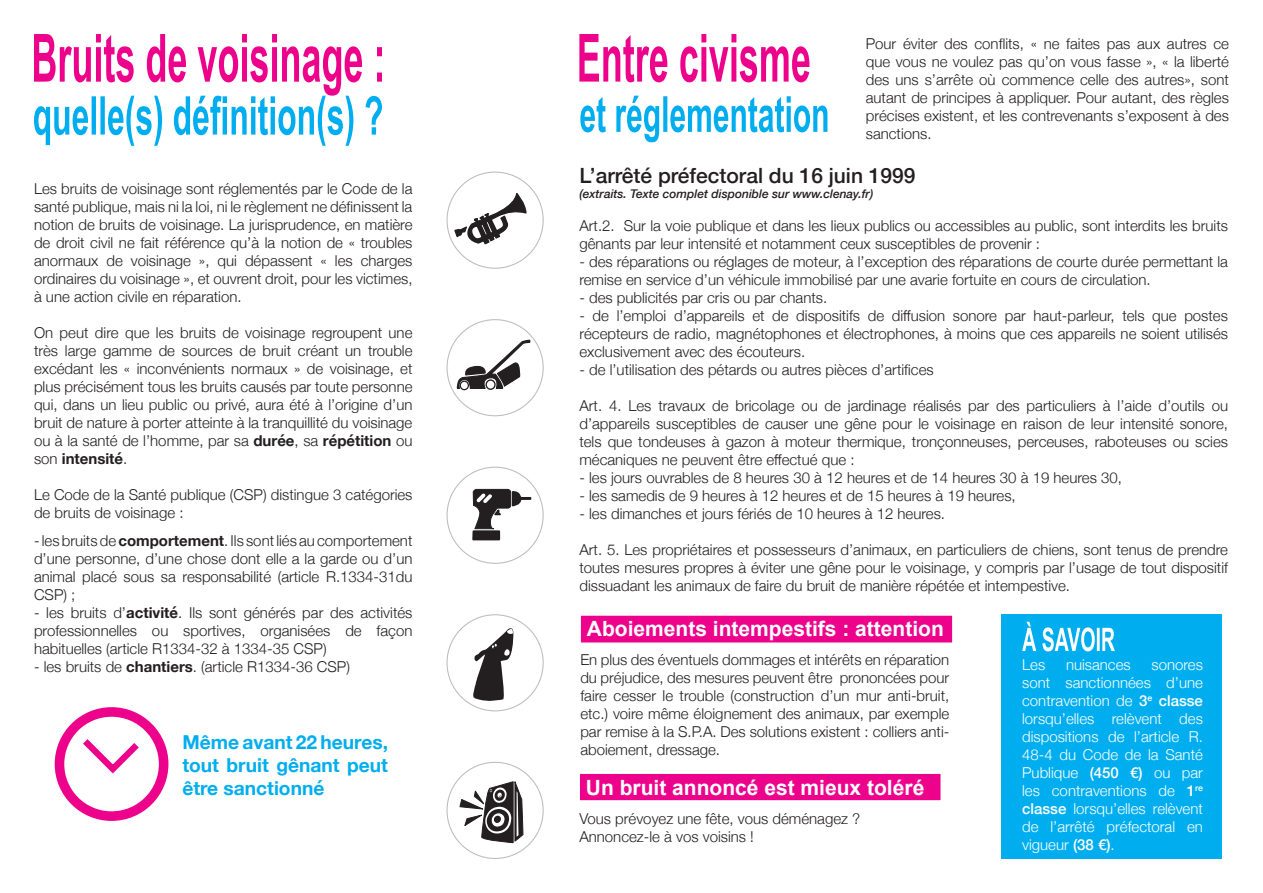
<style>
.page{position:relative;width:1263px;height:893px;background:#fff}
.page>*{position:absolute;margin:0;border:0;box-sizing:border-box;transform-origin:0 0}
.points_de_conduite{font:700 21px "Arial";color:#fff}
.points_de_conduite-2{font:500 21px "Helvetica Neue";color:#231f20}
.points_de_conduite-3{font:700 19.2px/23px "Helvetica Neue";color:#00aeef}
.points_de_conduite-4{font:300 15px/18px "Helvetica Neue";color:#231f20;text-align:justify}
.points_de_conduite-5{font:300 15px/18px "Helvetica Neue";color:#fff;text-align:justify}
.points_de_conduite-6{font:italic 500 12px "Helvetica Neue";color:#231f20}
.s1{font-weight:700}
.s2{font-weight:500}
</style>
<div class="page">
<div style="left:579px;top:614px;width:375px;height:30px;background:#ed028c;border:2px solid #fff"></div>
<svg style="left:34px;top:34px;width:348px;height:112px"></svg>
<div style="left:55px;top:707px;width:113px;height:114px;border:10px solid #ed028c;border-radius:50%"></div>
<svg style="left:76px;top:732px;width:63px;height:42px"></svg>
<div style="left:473px;top:531px;width:26px;height:8px;background:#231f20"></div>
<div style="left:472px;top:530px;width:28px;height:10px;border:2px solid #231f20"></div>
<svg style="left:472px;top:488px;width:60px;height:42px"></svg>
<svg style="left:453px;top:192px;width:74px;height:53px"></svg>
<svg style="left:460px;top:781px;width:63px;height:62px"></svg>
<svg style="left:456px;top:339px;width:75px;height:51px"></svg>
<div style="left:460px;top:381px;width:9px;height:9px;border:1px solid #231f20;border-radius:50%"></div>
<div style="left:485px;top:379px;width:11px;height:11px;border:1px solid #231f20;border-radius:50%"></div>
<svg style="left:473px;top:628px;width:40px;height:73px"></svg>
<svg style="left:579px;top:34px;width:230px;height:48px"></svg>
<svg style="left:580px;top:96px;width:247px;height:46px"></svg>
<div style="left:578px;top:772px;width:364px;height:30px;background:#ed028c;border:2px solid #fff"></div>
<div style="left:1001px;top:614px;width:220px;height:245px;background:#00aeef"></div>
<svg style="left:1022px;top:622px;width:93px;height:29px"></svg>
<p class="points_de_conduite-4" style="left:34px;top:178px;width:380px">Les bruits de voisinage sont réglementés par le Code de la santé publique, mais ni la loi, ni le règlement ne définissent la notion de bruits de voisinage. La jurisprudence, en matière de droit civil ne fait référence qu’à la notion de « troubles anormaux de voisinage », qui dépassent « les charges ordinaires du voisinage », et ouvrent droit, pour les victimes, à une action civile en réparation.</p>
<p class="points_de_conduite-4" style="left:34px;top:322px;width:380px">On peut dire que les bruits de voisinage regroupent une très large gamme de sources de bruit créant un trouble excédant les « inconvénients normaux » de voisinage, et plus précisément tous les bruits causés par toute personne qui, dans un lieu public ou privé, aura été à l’origine d’un bruit de nature à porter atteinte à la tranquillité du voisinage ou à la santé de l’homme, par sa <span class="s1">durée</span>, sa <span class="s1">répétition</span> ou son <span class="s1">intensité</span>.</p>
<p class="points_de_conduite-4" style="left:34px;top:484px;width:380px">Le Code de la Santé publique (CSP) distingue 3 catégories de bruits de voisinage :</p>
<p class="points_de_conduite-4" style="left:34px;top:531px;width:380px">- les bruits de <span class="s1">comportement</span>. Ils sont liés au comportement d’une personne, d’une chose dont elle a la garde ou d’un animal placé sous sa responsabilité (article R.1334-31du CSP) ;</p>
<p class="points_de_conduite-4" style="left:34px;top:603px;width:380px">- les bruits d’<span class="s1">activité</span>. Ils sont générés par des activités professionnelles ou sportives, organisées de façon habituelles (article R1334-32 à 1334-35 CSP)</p>
<p class="points_de_conduite-4" style="left:34px;top:657px;width:317px">- les bruits de <span class="s1">chantiers</span>. (article R1334-36 CSP)</p>
<p class="points_de_conduite-3" style="left:182px;top:731px;width:207px">Même avant 22 heures,</p>
<p class="points_de_conduite-3" style="left:182px;top:754px;width:207px">tout bruit gênant peut être sanctionné</p>
<p class="points_de_conduite-4" style="left:866px;top:33px;width:365px">Pour éviter des conflits, « ne faites pas aux autres ce que vous ne voulez pas qu’on vous fasse », « la liberté des uns s’arrête où commence celle des autres», sont autant de principes à appliquer. Pour autant, des règles précises existent, et les contrevenants s’exposent à des sanctions.</p>
<p class="points_de_conduite-2" style="left:579px;top:159px;width:338px">L’arrêté préfectoral du 16 juin 1999</p>
<p class="points_de_conduite-6" style="left:579px;top:184px;width:296px">(extraits. Texte complet disponible sur www.clenay.fr)</p>
<p class="points_de_conduite-4" style="left:579px;top:216px;width:650px">Art.2. Sur la voie publique et dans les lieux publics ou accessibles au public, sont interdits les bruits gênants par leur intensité et notamment ceux susceptibles de provenir :</p>
<p class="points_de_conduite-4" style="left:579px;top:252px;width:650px">- des réparations ou réglages de moteur, à l’exception des réparations de courte durée permettant la remise en service d’un véhicule immobilisé par une avarie fortuite en cours de circulation.</p>
<p class="points_de_conduite-4" style="left:579px;top:288px;width:249px">- des publicités par cris ou par chants.</p>
<p class="points_de_conduite-4" style="left:579px;top:306px;width:650px">- de l’emploi d’appareils et de dispositifs de diffusion sonore par haut-parleur, tels que postes récepteurs de radio, magnétophones et électrophones, à moins que ces appareils ne soient utilisés exclusivement avec des écouteurs.</p>
<p class="points_de_conduite-4" style="left:579px;top:360px;width:356px">- de l’utilisation des pétards ou autres pièces d’artifices</p>
<p class="points_de_conduite-4" style="left:579px;top:396px;width:650px">Art. 4. Les travaux de bricolage ou de jardinage réalisés par des particuliers à l’aide d’outils ou d’appareils susceptibles de causer une gêne pour le voisinage en raison de leur intensité sonore, tels que tondeuses à gazon à moteur thermique, tronçonneuses, perceuses, raboteuses ou scies mécaniques ne peuvent être effectué que :</p>
<p class="points_de_conduite-4" style="left:579px;top:468px;width:544px">- les jours ouvrables de 8 heures 30 à 12 heures et de 14 heures 30 à 19 heures 30,</p>
<p class="points_de_conduite-4" style="left:579px;top:486px;width:438px">- les samedis de 9 heures à 12 heures et de 15 heures à 19 heures,</p>
<p class="points_de_conduite-4" style="left:579px;top:504px;width:367px">- les dimanches et jours fériés de 10 heures à 12 heures.</p>
<p class="points_de_conduite-4" style="left:579px;top:540px;width:650px">Art. 5. Les propriétaires et possesseurs d’animaux, en particuliers de chiens, sont tenus de prendre toutes mesures propres à éviter une gêne pour le voisinage, y compris par l’usage de tout dispositif dissuadant les animaux de faire du bruit de manière répétée et intempestive.</p>
<p class="points_de_conduite" style="left:587px;top:615px;width:359px">Aboiements intempestifs : attention</p>
<p class="points_de_conduite-4" style="left:580px;top:649px;width:370px">En plus des éventuels dommages et intérêts en réparation du préjudice, des mesures peuvent être prononcées pour faire cesser le trouble (construction d’un mur anti-bruit, etc.) voire même éloignement des animaux, par exemple par remise à la S.P.A. Des solutions existent : colliers anti&shy;aboiement, dressage.</p>
<p class="points_de_conduite" style="left:586px;top:773px;width:340px">Un bruit annoncé est mieux toléré</p>
<p class="points_de_conduite-4" style="left:579px;top:808px;width:282px">Vous prévoyez une fête, vous déménagez ?</p>
<p class="points_de_conduite-4" style="left:579px;top:826px;width:176px">Annoncez-le à vos voisins !</p>
<p class="points_de_conduite-5" style="left:1022px;top:655px;width:25px">Les</p>
<p class="points_de_conduite-5" style="left:1066px;top:655px;width:66px">nuisances</p>
<p class="points_de_conduite-5" style="left:1022px;top:655px;width:182px;text-indent:129px">sonores sont sanctionnées d’une contravention de <span class="s2">3</span><sup>e</sup> <span class="s2">classe </span>lorsqu’elles relèvent des dispositions de l’article R.<br>48-4 du Code de la Santé Publique <span class="s2">(450 €)</span> ou par les contraventions de <span class="s2">1</span><sup>re </sup><span class="s2">classe</span> lorsqu’elles relèvent de l’arrêté préfectoral en vigueur <span class="s2">(38 €)</span>.</p>
</div>
